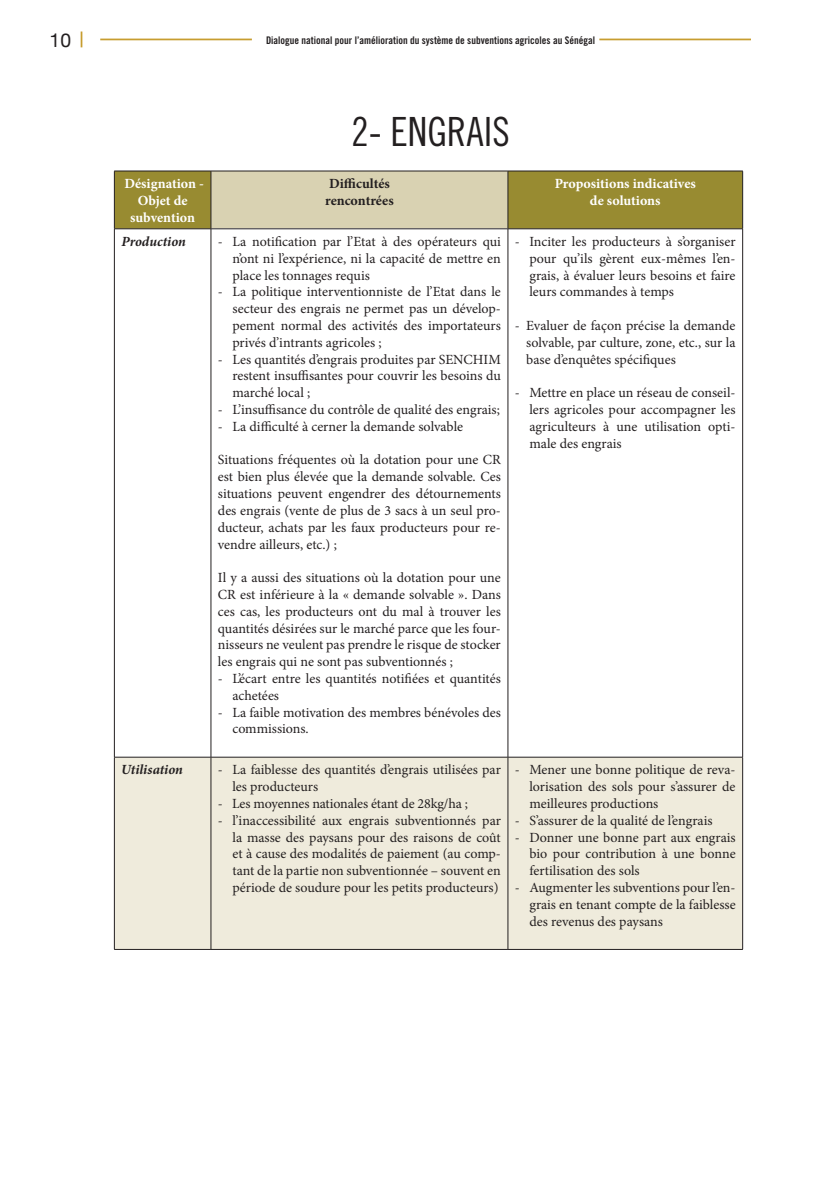
<style>
.page{position:relative;width:819px;height:1191px;background:#fff}
.page>*{position:absolute;margin:0;border:0;box-sizing:border-box;transform-origin:0 0}
.t1{font:40.25px "Trade Gothic Cond Eighteen";color:#231f20}
.t2{font:19.25px "Helvetica Neue";color:#231f20}
.t3{font:14px/16.8px "Minion Pro";color:#231f20;text-align:justify}
.t4{font:700 14px/16.8px "Minion Pro";letter-spacing:-.005em;color:#fff;text-align:center}
.t5{font:700 14px/16.8px "Minion Pro";color:#231f20}
.t6{font:italic 700 14px "Minion Pro";color:#231f20}
.t7{font:10.5px "Trade Gothic Bold Cond Twenty";color:#231f20}
</style>
<div class="page">
<div style="left:115px;top:172px;width:627px;height:56px;background:#988b31"></div>
<div style="left:211px;top:171px;width:297px;height:58px;background:#d9d2b2"></div>
<svg style="left:115px;top:229px;width:627px;height:528px"></svg>
<div style="left:211px;top:229px;width:297px;height:528px;background:#fff"></div>
<div style="left:115px;top:758px;width:627px;height:191px;background:#efebdc"></div>
<hr style="left:114px;top:171px;width:97px;height:1px;background:#231f20">
<hr style="left:114px;top:171px;width:1px;height:58px;background:#231f20">
<hr style="left:211px;top:171px;width:297px;height:1px;background:#231f20">
<hr style="left:211px;top:171px;width:1px;height:58px;background:#231f20">
<hr style="left:508px;top:171px;width:234px;height:1px;background:#231f20">
<hr style="left:507px;top:171px;width:1px;height:58px;background:#231f20">
<hr style="left:742px;top:171px;width:1px;height:58px;background:#231f20">
<hr style="left:114px;top:228px;width:97px;height:1px;background:#231f20">
<hr style="left:114px;top:229px;width:1px;height:528px;background:#231f20">
<hr style="left:508px;top:228px;width:234px;height:1px;background:#231f20">
<hr style="left:742px;top:229px;width:1px;height:528px;background:#231f20">
<hr style="left:211px;top:229px;width:1px;height:528px;background:#231f20">
<hr style="left:211px;top:228px;width:297px;height:1px;background:#231f20">
<hr style="left:507px;top:229px;width:1px;height:528px;background:#231f20">
<hr style="left:114px;top:757px;width:1px;height:192px;background:#231f20">
<hr style="left:114px;top:757px;width:97px;height:1px;background:#231f20">
<hr style="left:211px;top:757px;width:297px;height:1px;background:#231f20">
<hr style="left:508px;top:757px;width:234px;height:1px;background:#231f20">
<hr style="left:211px;top:757px;width:1px;height:192px;background:#231f20">
<hr style="left:507px;top:757px;width:1px;height:192px;background:#231f20">
<hr style="left:742px;top:757px;width:1px;height:192px;background:#231f20">
<hr style="left:114px;top:949px;width:97px;height:1px;background:#231f20">
<hr style="left:211px;top:949px;width:297px;height:1px;background:#231f20">
<hr style="left:508px;top:949px;width:234px;height:1px;background:#231f20">
<svg style="left:81px;top:32px;width:1px;height:15px"></svg>
<hr style="left:100px;top:39px;width:152px;height:1px;background:#c79d30">
<hr style="left:599px;top:39px;width:152px;height:1px;background:#c79d30">
<h2 class="t2" style="left:50px;top:26px;width:23px">10</h2>
<p class="t7" style="left:266px;top:34px;width:330px">Dialogue national pour l’amélioration du système de subventions agricoles au Sénégal</p>
<h1 class="t1" style="left:351px;top:107px;width:160px">2- ENGRAIS</h1>
<p class="t4" style="left:124px;top:175px;width:81px">Désignation -<br>Objet de subvention</p>
<p class="t5" style="left:325px;top:175px;width:70px">Difficultés rencontrées</p>
<p class="t4" style="left:554px;top:175px;width:143px">Propositions indicatives de solutions</p>
<p class="t6" style="left:121px;top:231px;width:66px">Production</p>
<p class="t3" style="left:232px;top:233px;width:270px;text-indent:-15px">- La notification par l’Etat à des opérateurs qui n’ont ni l’expérience, ni la capacité de mettre en place les tonnages requis</p>
<p class="t3" style="left:232px;top:284px;width:270px;text-indent:-15px">- La politique interventionniste de l’Etat dans le secteur des engrais ne permet pas un dévelop&shy;pement normal des activités des importateurs privés d’intrants agricoles ;</p>
<p class="t3" style="left:232px;top:351px;width:270px;text-indent:-15px">- Les quantités d’engrais produites par SENCHIM restent insuffisantes pour couvrir les besoins du marché local ;</p>
<p class="t3" style="left:218px;top:401px;width:283px">- L’insuffisance du contrôle de qualité des engrais;</p>
<p class="t3" style="left:218px;top:418px;width:247px">- La difficulté à cerner la demande solvable</p>
<p class="t3" style="left:218px;top:452px;width:284px">Situations fréquentes où la dotation pour une CR est bien plus élevée que la demande solvable. Ces situations peuvent engendrer des détournements des engrais (vente de plus de 3 sacs à un seul pro&shy;ducteur, achats par les faux producteurs pour re&shy;vendre ailleurs, etc.) ;</p>
<p class="t3" style="left:218px;top:569px;width:284px">Il y a aussi des situations où la dotation pour une CR est inférieure à la « demande solvable ». Dans ces cas, les producteurs ont du mal à trouver les quantités désirées sur le marché parce que les four&shy;nisseurs ne veulent pas prendre le risque de stocker les engrais qui ne sont pas subventionnés ;</p>
<p class="t3" style="left:232px;top:670px;width:270px;text-indent:-15px">- L’écart entre les quantités notifiées et quantités achetées</p>
<p class="t3" style="left:232px;top:704px;width:270px;text-indent:-15px">- La faible motivation des membres bénévoles des commissions.</p>
<p class="t3" style="left:529px;top:233px;width:208px;text-indent:-15px">- Inciter les producteurs à s’organiser pour qu’ils gèrent eux-mêmes l’en&shy;grais, à évaluer leurs besoins et faire leurs commandes à temps</p>
<p class="t3" style="left:526px;top:317px;width:211px;text-indent:-11px">- Evaluer de façon précise la demande solvable, par culture, zone, etc., sur la base d’enquêtes spécifiques</p>
<p class="t3" style="left:529px;top:384px;width:208px;text-indent:-15px">- Mettre en place un réseau de conseil&shy;lers agricoles pour accompagner les agriculteurs à une utilisation opti&shy;male des engrais</p>
<p class="t6" style="left:121px;top:760px;width:63px">Utilisation</p>
<p class="t3" style="left:232px;top:761px;width:270px;text-indent:-15px">- La faiblesse des quantités d’engrais utilisées par les producteurs</p>
<p class="t3" style="left:218px;top:795px;width:251px">- Les moyennes nationales étant de 28kg/ha ;</p>
<p class="t3" style="left:232px;top:812px;width:270px;text-indent:-15px">- l’inaccessibilité aux engrais subventionnés par la masse des paysans pour des raisons de coût et à cause des modalités de paiement (au comp&shy;tant de la partie non subventionnée – souvent en période de soudure pour les petits producteurs)</p>
<p class="t3" style="left:529px;top:761px;width:208px;text-indent:-15px">- Mener une bonne politique de reva&shy;lorisation des sols pour s’assurer de meilleures productions</p>
<p class="t3" style="left:515px;top:812px;width:199px">- S’assurer de la qualité de l’engrais</p>
<p class="t3" style="left:529px;top:828px;width:208px;text-indent:-15px">- Donner une bonne part aux engrais bio pour contribution à une bonne fertilisation des sols</p>
<p class="t3" style="left:529px;top:879px;width:208px;text-indent:-15px">- Augmenter les subventions pour l’en&shy;grais en tenant compte de la faiblesse des revenus des paysans</p>
</div>
